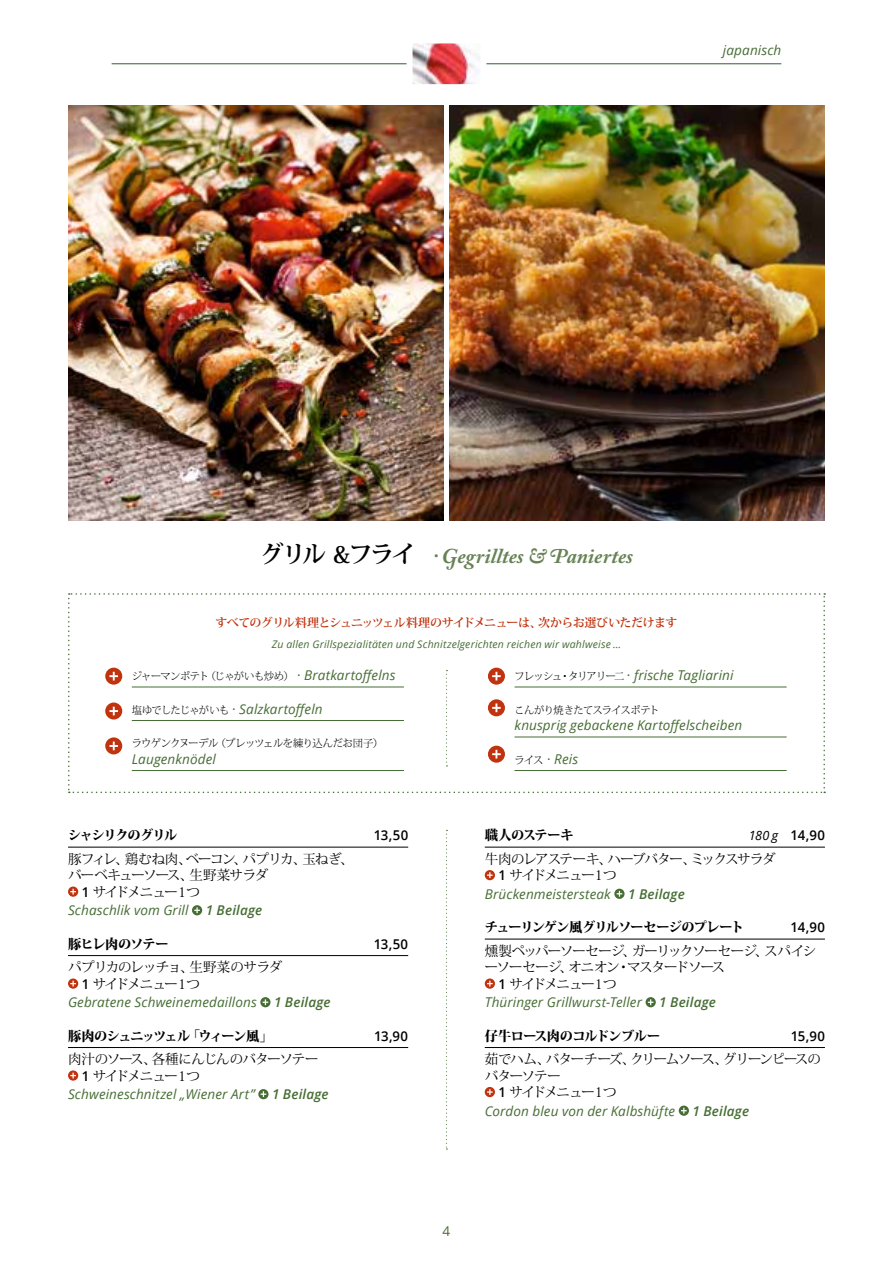
<style>
.page{position:relative;width:893px;height:1263px;background:#fff}
.page>*{position:absolute;margin:0;border:0;box-sizing:border-box;transform-origin:0 0}
.t1{font:italic 700 21px "Adobe Caslon Pro";letter-spacing:.005em;color:#678254}
.t2{font:italic 13.5px "Open Sans";letter-spacing:.01em;color:#466d34}
.t3{font:13.5px/16.5px "Koz Min Pro";letter-spacing:-.085em;color:#000}
.t4{font:italic 600 13.5px "Open Sans";letter-spacing:.015em;color:#466d34}
.t5{font:600 13.5px "Open Sans";color:#000}
.t6{font:13.5px/16.5px "Koz Min Pro";letter-spacing:-.105em;color:#000}
.t7{font:13.5px "Koz Min Pro";letter-spacing:-.125em;color:#000}
.t8{font:800 13.5px "Koz Min Pro";letter-spacing:-.065em;color:#000}
.t9{font:13.5px "Koz Min Pro";letter-spacing:-.05em;color:#000}
.t10{font:800 13.5px "Koz Min Pro";letter-spacing:-.09em;color:#000}
.t11{font:13.5px "Koz Min Pro";letter-spacing:-.045em;color:#000}
.t12{font:800 13.5px "Koz Min Pro";letter-spacing:-.045em;color:#000}
.t13{font:800 13.5px "Koz Min Pro";letter-spacing:-.1em;color:#000}
.t14{font:800 13.5px "Koz Min Pro";letter-spacing:-.03em;color:#000}
.t15{font:13.5px "Open Sans";color:#466d34}
.t16{font:700 12px "Koz Min Pro";letter-spacing:-.045em;color:#c0330e}
.t17{font:300 10.5px "Koz Min Pr 6 N";letter-spacing:-.055em;color:#000}
.t18{font:italic 10.5px "Open Sans";letter-spacing:.02em;color:#466d34}
.s1{font-family:"Koz Min Pro";font-style:normal;font-size:24px;color:#000}
.s2{font-family:"Open Sans";font-weight:400;font-size:13.5px;color:#466d34}
.s3{font-family:"Open Sans";font-weight:400;font-style:italic;font-size:13.5px;color:#466d34}
.s4{font-family:"Koz Min Pr 6 N";font-weight:300;font-style:normal;font-size:10.5px;color:#000}
.s5{font-style:normal}
.s6{font-family:"Open Sans";font-weight:600}
.s7{font-weight:400;font-style:italic;font-size:12.75px}
</style>
<div class="page">
<hr style="left:112px;top:63px;width:669px;height:1px;background:#325d38">
<img style="left:404px;top:43px;width:85px;height:42px">
<img style="left:68px;top:105px;width:376px;height:415px">
<img style="left:449px;top:105px;width:376px;height:415px">
<svg style="left:446px;top:830px;width:1px;height:320px"></svg>
<hr style="left:68px;top:847px;width:340px;height:1px;background:#000">
<hr style="left:68px;top:955px;width:340px;height:1px;background:#000">
<hr style="left:68px;top:1047px;width:340px;height:1px;background:#000">
<svg style="left:68px;top:886px;width:10px;height:11px"></svg>
<svg style="left:70px;top:889px;width:6px;height:5px"></svg>
<svg style="left:192px;top:905px;width:10px;height:10px"></svg>
<svg style="left:194px;top:907px;width:6px;height:6px"></svg>
<svg style="left:68px;top:978px;width:10px;height:11px"></svg>
<svg style="left:70px;top:981px;width:6px;height:5px"></svg>
<svg style="left:260px;top:997px;width:11px;height:10px"></svg>
<svg style="left:263px;top:999px;width:5px;height:6px"></svg>
<svg style="left:68px;top:1070px;width:10px;height:11px"></svg>
<svg style="left:70px;top:1073px;width:6px;height:5px"></svg>
<svg style="left:258px;top:1089px;width:11px;height:10px"></svg>
<svg style="left:261px;top:1091px;width:5px;height:6px"></svg>
<hr style="left:485px;top:847px;width:340px;height:1px;background:#000">
<hr style="left:485px;top:939px;width:340px;height:1px;background:#000">
<hr style="left:485px;top:1047px;width:340px;height:1px;background:#000">
<div style="left:485px;top:870px;width:10px;height:10px;background:#c0330e;border-radius:50%"></div>
<svg style="left:487px;top:872px;width:6px;height:6px"></svg>
<svg style="left:614px;top:889px;width:11px;height:10px"></svg>
<svg style="left:617px;top:891px;width:5px;height:6px"></svg>
<svg style="left:485px;top:978px;width:10px;height:11px"></svg>
<svg style="left:487px;top:981px;width:6px;height:5px"></svg>
<svg style="left:646px;top:997px;width:10px;height:10px"></svg>
<svg style="left:648px;top:999px;width:5px;height:6px"></svg>
<div style="left:485px;top:1087px;width:10px;height:10px;background:#c0330e;border-radius:50%"></div>
<svg style="left:487px;top:1089px;width:6px;height:6px"></svg>
<svg style="left:679px;top:1105px;width:10px;height:11px"></svg>
<svg style="left:681px;top:1108px;width:6px;height:5px"></svg>
<svg style="left:68px;top:593px;width:757px;height:200px"></svg>
<p class="t2" style="left:723px;top:41px;width:60px">japanisch</p>
<h1 class="t1" style="left:260px;top:544px;width:375px"><span class="s1">グリル &amp;フライ</span> · Gegrilltes &amp; Paniertes</h1>
<p class="t16" style="left:215px;top:614px;width:464px">すべてのグリル料理とシュニッツェル料理のサイドメニューは、次からお選びいただけます</p>
<p class="t18" style="left:272px;top:637px;width:351px">Zu allen Grillspezialitäten und Schnitzelgerichten reichen wir wahlweise …</p>
<p class="t17" style="left:132px;top:670px;width:265px">ジャーマンポテト（じゃがいも炒め） <span class="s2">·</span> <span class="s3">Bratkartoffelns</span></p>
<p class="t2" style="left:132px;top:700px;width:192px"><span class="s4">塩ゆでしたじゃがいも</span> <span class="s5">·</span> Salzkartoffeln</p>
<p class="t17" style="left:132px;top:737px;width:253px">ラウゲンクヌーデル（プレッツェルを練り込んだお団子）</p>
<p class="t2" style="left:132px;top:750px;width:86px">Laugenknödel</p>
<p class="t2" style="left:514px;top:666px;width:220px"><span class="s4">フレッシュ・タリアリー二</span> <span class="s5">·</span> frische Tagliarini</p>
<p class="t17" style="left:514px;top:704px;width:147px">こんがり焼きたてスライスポテト</p>
<p class="t2" style="left:514px;top:716px;width:229px">knusprig gebackene Kartoffelscheiben</p>
<p class="t2" style="left:514px;top:750px;width:65px"><span class="s4">ライス</span> <span class="s5">·</span> Reis</p>
<p class="t13" style="left:68px;top:825px;width:111px">シャシリクのグリル</p>
<p class="t5" style="left:374px;top:826px;width:36px">13,50</p>
<p class="t9" style="left:68px;top:849px;width:287px">豚フィレ、鶏むね肉、ベーコン、パプリカ、玉ねぎ、</p>
<p class="t11" style="left:68px;top:866px;width:202px">バーベキューソース、生野菜サラダ</p>
<p class="t7" style="left:82px;top:882px;width:120px"><span class="s6">1</span> サイドメニュー１つ</p>
<p class="t2" style="left:68px;top:901px;width:122px">Schaschlik vom Grill</p>
<p class="t4" style="left:206px;top:901px;width:58px">1 Beilage</p>
<p class="t8" style="left:68px;top:934px;width:102px">豚ヒレ肉のソテー</p>
<p class="t5" style="left:374px;top:935px;width:36px">13,50</p>
<p class="t3" style="left:82px;top:958px;width:202px;text-indent:-14px">パプリカのレッチョ、生野菜のサラダ<br><span class="s6">1</span> サイドメニュー１つ</p>
<p class="t2" style="left:68px;top:993px;width:190px">Gebratene Schweinemedaillons</p>
<p class="t4" style="left:274px;top:993px;width:58px">1 Beilage</p>
<p class="t10" style="left:68px;top:1026px;width:206px">豚肉のシュニッツェル「ウィーン風」</p>
<p class="t5" style="left:374px;top:1027px;width:36px">13,90</p>
<p class="t3" style="left:82px;top:1050px;width:239px;text-indent:-14px">肉汁のソース、各種にんじんのバターソテー<br><span class="s6">1</span> サイドメニュー１つ</p>
<p class="t2" style="left:68px;top:1085px;width:188px">Schweineschnitzel „Wiener Art”</p>
<p class="t4" style="left:272px;top:1085px;width:58px">1 Beilage</p>
<p class="t14" style="left:485px;top:825px;width:91px">職人のステーキ</p>
<p class="t5" style="left:749px;top:826px;width:78px"><span class="s7">180 g</span> 14,90</p>
<p class="t6" style="left:498px;top:850px;width:279px;text-indent:-14px">牛肉のレアステーキ、ハーブバター、ミックスサラダ<br><span class="s6">1</span> サイドメニュー１つ</p>
<p class="t2" style="left:485px;top:885px;width:128px">Brückenmeistersteak</p>
<p class="t4" style="left:628px;top:885px;width:58px">1 Beilage</p>
<p class="t8" style="left:485px;top:917px;width:261px">チューリンゲン風グリルソーセージのプレート</p>
<p class="t5" style="left:791px;top:918px;width:36px">14,90</p>
<p class="t3" style="left:485px;top:942px;width:333px">燻製ペッパーソーセージ、ガーリックソーセージ、スパイシ</p>
<p class="t3" style="left:485px;top:958px;width:242px">ーソーセージ、オニオン・マスタードソース</p>
<p class="t7" style="left:498px;top:974px;width:120px"><span class="s6">1</span> サイドメニュー１つ</p>
<p class="t2" style="left:485px;top:993px;width:159px">Thüringer Grillwurst-Teller</p>
<p class="t4" style="left:659px;top:993px;width:58px">1 Beilage</p>
<p class="t12" style="left:485px;top:1026px;width:177px">仔牛ロース肉のコルドンブルー</p>
<p class="t5" style="left:791px;top:1027px;width:36px">15,90</p>
<p class="t3" style="left:485px;top:1050px;width:338px">茹でハム、バターチーズ、クリームソース、グリーンピースの</p>
<p class="t3" style="left:485px;top:1067px;width:78px">バターソテー</p>
<p class="t7" style="left:498px;top:1083px;width:120px"><span class="s6">1</span> サイドメニュー１つ</p>
<p class="t2" style="left:485px;top:1102px;width:192px">Cordon bleu von der Kalbshüfte</p>
<p class="t4" style="left:692px;top:1101px;width:58px">1 Beilage</p>
<p class="t15" style="left:443px;top:1221px;width:9px">4</p>
</div>
